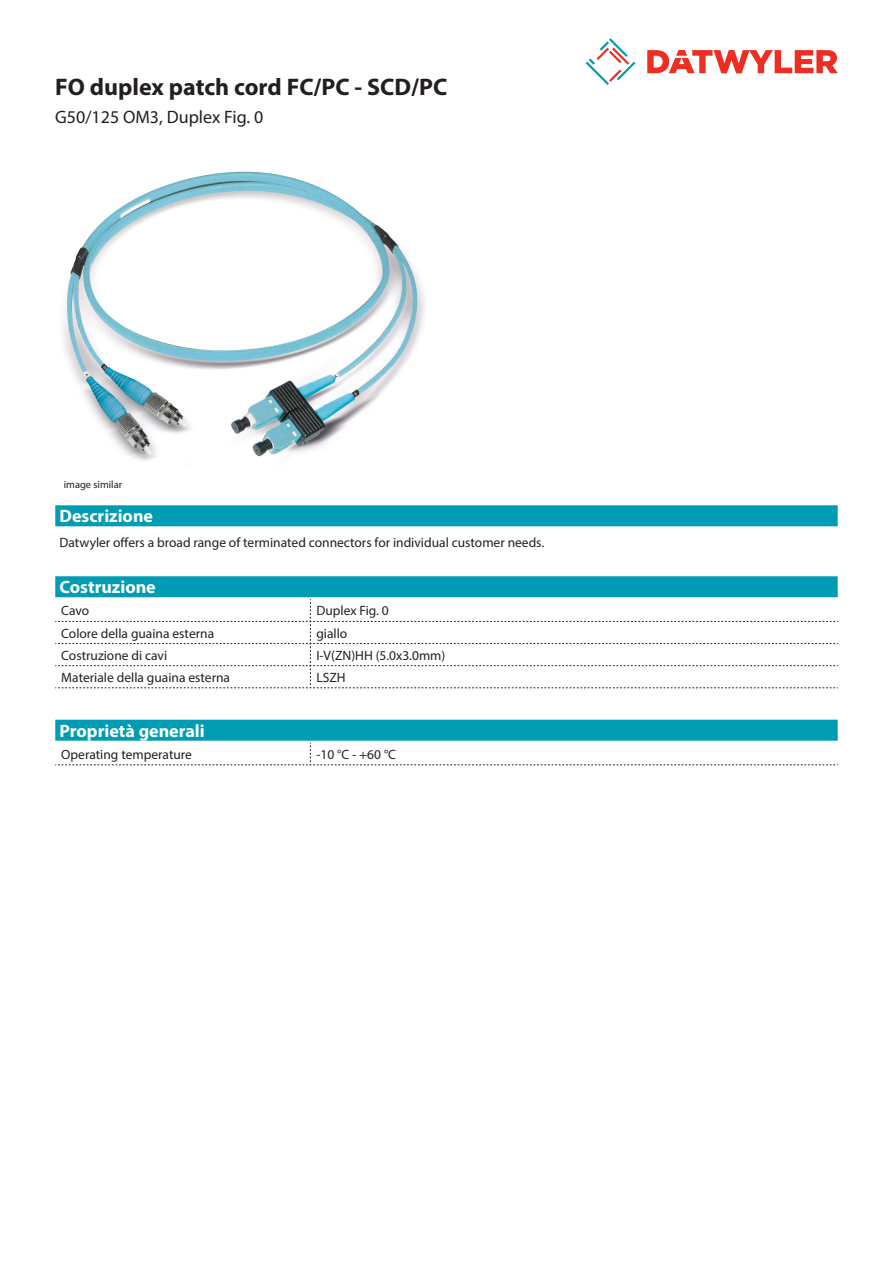
<style>
.page{position:relative;width:893px;height:1263px;background:#fff}
.page>*{position:absolute;margin:0;border:0;box-sizing:border-box;transform-origin:0 0}
.Product_Head{font:700 24px "Myriad Pro";color:#231f20}
.Standard_Head_Proper{font:700 18px "Myriad Pro";color:#fff}
.SubHead{font:18px "Myriad Pro";color:#231f20}
.myriad_light_propert{font:13.5px "Myriad Pro";color:#231f20}
.Standard_text{font:13.5px "Myriad Pro";color:#231f20}
.imagetext{font:10.5px "Myriad Pro";color:#231f20}
</style>
<div class="page">
<svg style="left:586px;top:38px;width:49px;height:47px"></svg>
<svg style="left:647px;top:50px;width:191px;height:23px"></svg>
<div style="left:55px;top:576px;width:783px;height:21px;background:#009cb3"></div>
<svg style="left:55px;top:599px;width:783px;height:89px"></svg>
<img style="left:63px;top:171px;width:362px;height:290px">
<div style="left:55px;top:505px;width:783px;height:21px;background:#009cb3"></div>
<div style="left:55px;top:720px;width:783px;height:21px;background:#009cb3"></div>
<svg style="left:55px;top:743px;width:783px;height:22px"></svg>
<p class="Product_Head" style="left:55px;top:71px;width:394px">FO duplex patch cord FC/PC - SCD/PC</p>
<p class="SubHead" style="left:55px;top:105px;width:210px">G50/125 OM3, Duplex Fig. 0</p>
<p class="imagetext" style="left:64px;top:478px;width:60px">image similar</p>
<p class="Standard_Head_Proper" style="left:60px;top:504px;width:95px">Descrizione</p>
<p class="Standard_text" style="left:60px;top:534px;width:486px">Datwyler offers a broad range of terminated connectors for individual customer needs.</p>
<p class="Standard_Head_Proper" style="left:60px;top:575px;width:98px">Costruzione</p>
<p class="myriad_light_propert" style="left:61px;top:602px;width:29px">Cavo</p>
<p class="myriad_light_propert" style="left:316px;top:602px;width:74px">Duplex Fig. 0</p>
<p class="myriad_light_propert" style="left:61px;top:625px;width:154px">Colore della guaina esterna</p>
<p class="myriad_light_propert" style="left:316px;top:625px;width:32px">giallo</p>
<p class="myriad_light_propert" style="left:61px;top:647px;width:107px">Costruzione di cavi</p>
<p class="myriad_light_propert" style="left:316px;top:647px;width:130px">I-V(ZN)HH (5.0x3.0mm)</p>
<p class="myriad_light_propert" style="left:61px;top:669px;width:170px">Materiale della guaina esterna</p>
<p class="myriad_light_propert" style="left:316px;top:669px;width:31px">LSZH</p>
<p class="Standard_Head_Proper" style="left:60px;top:719px;width:147px">Proprietà generali</p>
<p class="myriad_light_propert" style="left:61px;top:746px;width:132px">Operating temperature</p>
<p class="myriad_light_propert" style="left:316px;top:746px;width:81px">-10 °C - +60 °C</p>
</div>
